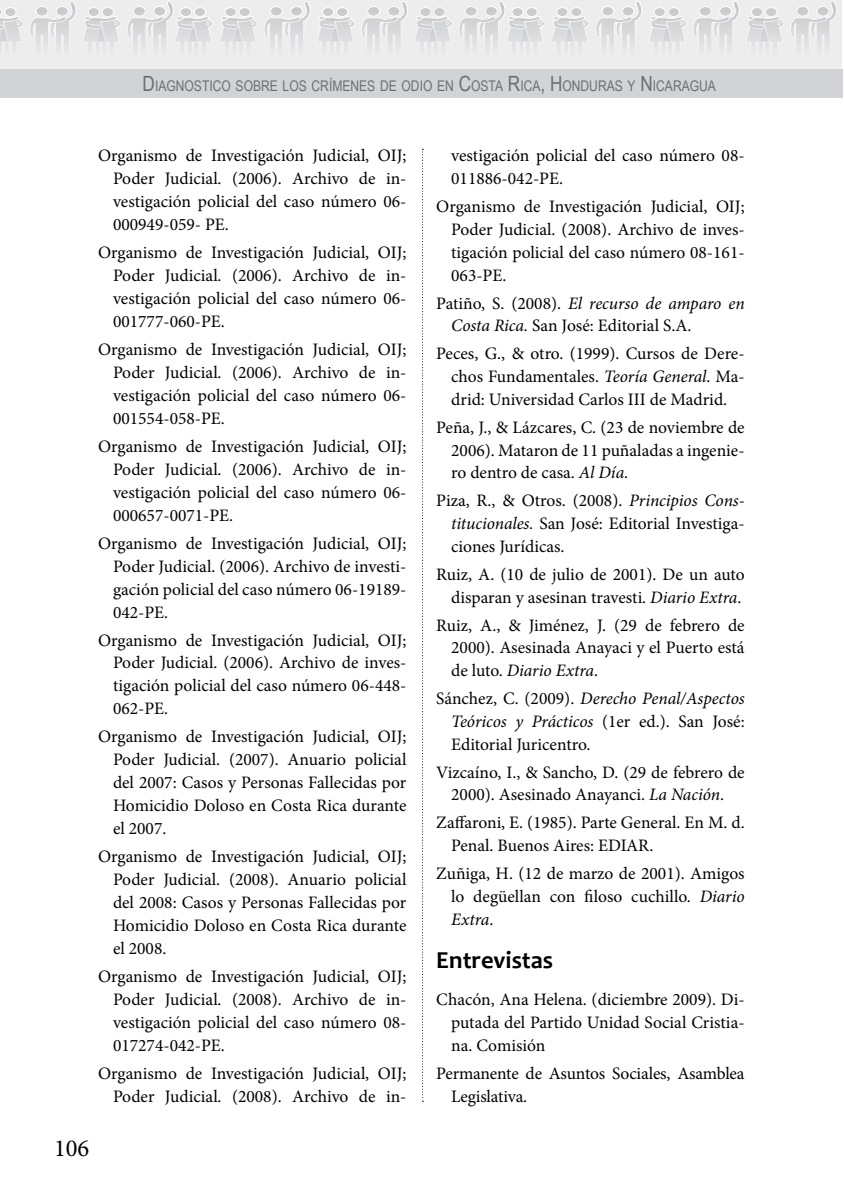
<style>
.page{position:relative;width:844px;height:1191px;background:#fff}
.page>*{position:absolute;margin:0;border:0;box-sizing:border-box;transform-origin:0 0}
.t1{font:700 24.5px "Candara";color:#000}
.t2{font:24.5px "Minion Pro";color:#000}
.t3{font:17.5px/22.9px "Minion Pro";color:#000;text-align:justify}
.t4{font:14.7px "Arial Narrow";color:#6d6e71}
.s1{font-size:21px}
.s2{font-style:italic}
</style>
<div class="page">
<div style="left:0;top:0;width:841px;height:82px;background:#ededee"></div>
<div style="left:0;top:69px;width:841px;height:29px;background:#d1d3d4"></div>
<svg style="left:0;top:1px;width:837px;height:43px"></svg>
<div style="left:512px;top:8px;width:11px;height:9px;background:#c7c8ca;border-radius:50%"></div>
<div style="left:511px;top:7px;width:12px;height:10px;border:1px solid #fff;border-radius:50%"></div>
<div style="left:526px;top:8px;width:11px;height:9px;background:#c7c8ca;border-radius:50%"></div>
<div style="left:525px;top:7px;width:12px;height:10px;border:1px solid #fff;border-radius:50%"></div>
<svg style="left:422px;top:149px;width:1px;height:952px"></svg>
<p class="t4" style="left:143px;top:75px;width:574px"><span class="s1">D</span>IAGNOSTICO SOBRE LOS CRÍMENES DE ODIO EN <span class="s1">C</span>OSTA <span class="s1">R</span>ICA<span class="s1">, H</span>ONDURAS Y <span class="s1">N</span> ICARAGUA</p>
<p class="t3" style="left:113px;top:144px;width:295px;text-indent:-15px">Organismo de Investigación Judicial, OIJ; Poder Judicial. (2006). Archivo de in&shy;vestigación policial del caso número 06- 000949-059- PE.</p>
<p class="t3" style="left:113px;top:241px;width:295px;text-indent:-15px">Organismo de Investigación Judicial, OIJ; Poder Judicial. (2006). Archivo de in&shy;vestigación policial del caso número 06- 001777-060-PE.</p>
<p class="t3" style="left:113px;top:338px;width:295px;text-indent:-15px">Organismo de Investigación Judicial, OIJ; Poder Judicial. (2006). Archivo de in&shy;vestigación policial del caso número 06- 001554-058-PE.</p>
<p class="t3" style="left:113px;top:435px;width:295px;text-indent:-15px">Organismo de Investigación Judicial, OIJ; Poder Judicial. (2006). Archivo de in&shy;vestigación policial del caso número 06- 000657-0071-PE.</p>
<p class="t3" style="left:113px;top:532px;width:295px;text-indent:-15px">Organismo de Investigación Judicial, OIJ; Poder Judicial. (2006). Archivo de investi&shy;gación policial del caso número 06-19189- 042-PE.</p>
<p class="t3" style="left:113px;top:628px;width:295px;text-indent:-15px">Organismo de Investigación Judicial, OIJ; Poder Judicial. (2006). Archivo de inves&shy;tigación policial del caso número 06-448- 062-PE.</p>
<p class="t3" style="left:113px;top:725px;width:295px;text-indent:-15px">Organismo de Investigación Judicial, OIJ; Poder Judicial. (2007). Anuario policial del 2007: Casos y Personas Fallecidas por Homicidio Doloso en Costa Rica durante el 2007.</p>
<p class="t3" style="left:113px;top:845px;width:295px;text-indent:-15px">Organismo de Investigación Judicial, OIJ; Poder Judicial. (2008). Anuario policial del 2008: Casos y Personas Fallecidas por Homicidio Doloso en Costa Rica durante el 2008.</p>
<p class="t3" style="left:113px;top:965px;width:295px;text-indent:-15px">Organismo de Investigación Judicial, OIJ; Poder Judicial. (2008). Archivo de in&shy;vestigación policial del caso número 08- 017274-042-PE.</p>
<p class="t3" style="left:98px;top:1061px;width:310px;text-align:right">Organismo de Investigación Judicial, OIJ;<br>Poder Judicial. (2008). Archivo de in-</p>
<p class="t2" style="left:54px;top:1132px;width:37px">106</p>
<p class="t3" style="left:451px;top:144px;width:295px">vestigación policial del caso número 08-<br>011886-042-PE.</p>
<p class="t3" style="left:451px;top:195px;width:295px;text-indent:-15px">Organismo de Investigación Judicial, OIJ; Poder Judicial. (2008). Archivo de inves&shy;tigación policial del caso número 08-161- 063-PE.</p>
<p class="t3" style="left:451px;top:291px;width:295px;text-indent:-15px">Patiño, S. (2008). <span class="s2">El recurso de amparo en<br>Costa Rica.</span> San José: Editorial S.A.</p>
<p class="t3" style="left:451px;top:342px;width:295px;text-indent:-15px">Peces, G., &amp; otro. (1999). Cursos de Dere&shy;chos Fundamentales. <span class="s2">Teoría General</span>. Ma&shy;drid: Universidad Carlos III de Madrid.</p>
<p class="t3" style="left:451px;top:416px;width:295px;text-indent:-15px">Peña, J., &amp; Lázcares, C. (23 de noviembre de 2006). Mataron de 11 puñaladas a ingenie&shy;ro dentro de casa. <span class="s2">Al Día</span>.</p>
<p class="t3" style="left:451px;top:489px;width:295px;text-indent:-15px">Piza, R., &amp; Otros. (2008). <span class="s2">Principios Cons&shy;titucionales.</span> San José: Editorial Investiga&shy;ciones Jurídicas.</p>
<p class="t3" style="left:436px;top:563px;width:310px;text-align:right">Ruiz, A. (10 de julio de 2001). De un auto disparan y asesinan travesti. <span class="s2">Diario Extra</span>.</p>
<p class="t3" style="left:451px;top:613px;width:295px;text-indent:-15px">Ruiz, A., &amp; Jiménez, J. (29 de febrero de 2000). Asesinada Anayaci y el Puerto está de luto. <span class="s2">Diario Extra</span>.</p>
<p class="t3" style="left:451px;top:687px;width:295px;text-indent:-15px">Sánchez, C. (2009). <span class="s2">Derecho Penal/Aspectos Teóricos y Prácticos</span> (1er ed.). San José:<br>Editorial Juricentro.</p>
<p class="t3" style="left:436px;top:760px;width:310px;text-align:center">Vizcaíno, I., &amp; Sancho, D. (29 de febrero de<br>2000). Asesinado Anayanci. <span class="s2">La Nación</span>.</p>
<p class="t3" style="left:451px;top:811px;width:295px;text-indent:-15px">Zaffaroni, E. (1985). Parte General. En M. d.<br>Penal. Buenos Aires: EDIAR.</p>
<p class="t3" style="left:451px;top:862px;width:295px;text-indent:-15px">Zuñiga, H. (12 de marzo de 2001). Amigos lo degüellan con filoso cuchillo. <span class="s2">Diario Extra</span>.</p>
<p class="t1" style="left:436px;top:944px;width:118px">Entrevistas</p>
<p class="t3" style="left:451px;top:988px;width:295px;text-indent:-15px">Chacón, Ana Helena. (diciembre 2009). Di&shy;putada del Partido Unidad Social Cristia&shy;na. Comisión</p>
<p class="t3" style="left:451px;top:1061px;width:295px;text-indent:-15px">Permanente de Asuntos Sociales, Asamblea<br>Legislativa.</p>
</div>
